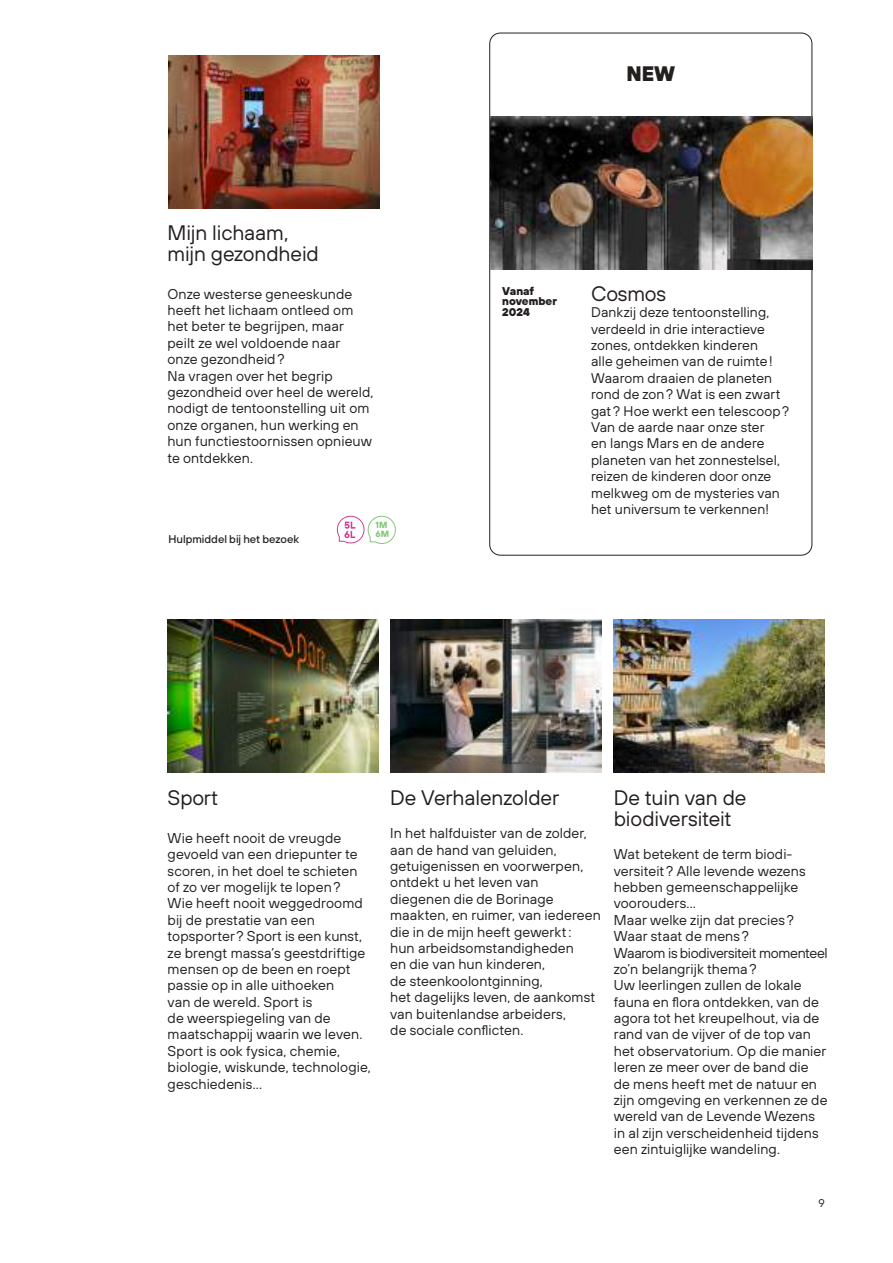
<style>
.page{position:relative;width:893px;height:1263px;background:#fff}
.page>*{position:absolute;margin:0;border:0;box-sizing:border-box;transform-origin:0 0}
.t1{font:21px/21px "TT Hoves";letter-spacing:-.005em;color:#241f1f}
.t2{font:800 21px "TT Hoves";color:#241f1f}
.t3{font:14.25px/16.4px "TT Hoves";letter-spacing:.005em;color:#241f1f}
.t4{font:14.1px/16.4px "TT Hoves";letter-spacing:.005em;color:#241f1f}
.t5{font:500 11.25px "TT Hoves";color:#241f1f}
.t6{font:800 11.25px/10.2px "TT Hoves";color:#241f1f}
.t7{font:11.25px "TT Hoves";color:#241f1f}
.t8{font:700 9px/9px "TT Hoves";color:#85c878}
</style>
<div class="page">
<img style="left:614px;top:620px;width:211px;height:153px">
<img style="left:390px;top:620px;width:211px;height:153px">
<img style="left:168px;top:620px;width:210px;height:153px">
<img style="left:168px;top:55px;width:211px;height:154px">
<img style="left:490px;top:116px;width:322px;height:153px">
<svg style="left:337px;top:515px;width:59px;height:29px"></svg>
<h1 class="t1" style="left:167px;top:222px;width:153px">Mijn lichaam, mijn gezondheid</h1>
<p class="t3" style="left:167px;top:285px;width:208px">Onze westerse geneeskunde heeft het lichaam ontleed om het beter te begrijpen, maar peilt ze wel voldoende naar onze gezondheid?<br>Na vragen over het begrip gezondheid over heel de wereld, nodigt de tentoonstelling uit om onze organen, hun werking en hun functiestoornissen opnieuw te ontdekken.</p>
<p class="t5" style="left:168px;top:532px;width:132px">Hulpmiddel bij het bezoek</p>
<p class="t8" style="left:375px;top:520px;width:15px">1M<br>6M</p>
<h1 class="t2" style="left:626px;top:60px;width:50px">NEW</h1>
<p class="t6" style="left:502px;top:286px;width:56px">Vanaf november<br>2024</p>
<h1 class="t1" style="left:591px;top:283px;width:77px">Cosmos</h1>
<p class="t4" style="left:591px;top:304px;width:200px">Dankzij deze tentoonstelling, verdeeld in drie interactieve zones, ontdekken kinderen<br>alle geheimen van de ruimte!<br>Waarom draaien de planeten rond de zon? Wat is een zwart gat? Hoe werkt een telescoop?<br>Van de aarde naar onze ster<br>en langs Mars en de andere planeten van het zonnestelsel, reizen de kinderen door onze melkweg om de mysteries van het universum te verkennen!</p>
<h1 class="t1" style="left:168px;top:787px;width:52px">Sport</h1>
<p class="t3" style="left:168px;top:829px;width:205px">Wie heeft nooit de vreugde gevoeld van een driepunter te scoren, in het doel te schieten of zo ver mogelijk te lopen?<br>Wie heeft nooit weggedroomd bij de prestatie van een topsporter? Sport is een kunst, ze brengt massa’s geestdriftige mensen op de been en roept passie op in alle uithoeken<br>van de wereld. Sport is<br>de weerspiegeling van de maatschappij waarin we leven.<br>Sport is ook fysica, chemie, biologie, wiskunde, technologie, geschiedenis...</p>
<h1 class="t1" style="left:390px;top:787px;width:170px">De Verhalenzolder</h1>
<p class="t3" style="left:390px;top:825px;width:212px">In het halfduister van de zolder, aan de hand van geluiden, getuigenissen en voorwerpen, ontdekt u het leven van diegenen die de Borinage maakten, en ruimer, van iedereen die in de mijn heeft gewerkt:<br>hun arbeidsomstandigheden<br>en die van hun kinderen,<br>de steenkoolontginning,<br>het dagelijks leven, de aankomst van buitenlandse arbeiders,<br>de sociale conflicten.</p>
<h1 class="t1" style="left:614px;top:787px;width:134px">De tuin van de biodiversiteit</h1>
<p class="t3" style="left:614px;top:846px;width:215px">Wat betekent de term biodi&shy;versiteit? Alle levende wezens hebben gemeenschappelijke voorouders...<br>Maar welke zijn dat precies?<br>Waar staat de mens?<br>Waarom is biodiversiteit momenteel zo’n belangrijk thema?<br>Uw leerlingen zullen de lokale fauna en flora ontdekken, van de agora tot het kreupelhout, via de rand van de vijver of de top van het observatorium. Op die manier leren ze meer over de band die de mens heeft met de natuur en zijn omgeving en verkennen ze de wereld van de Levende Wezens in al zijn verscheidenheid tijdens een zintuiglijke wandeling.</p>
<p class="t7" style="left:819px;top:1196px;width:8px">9</p>
</div>
